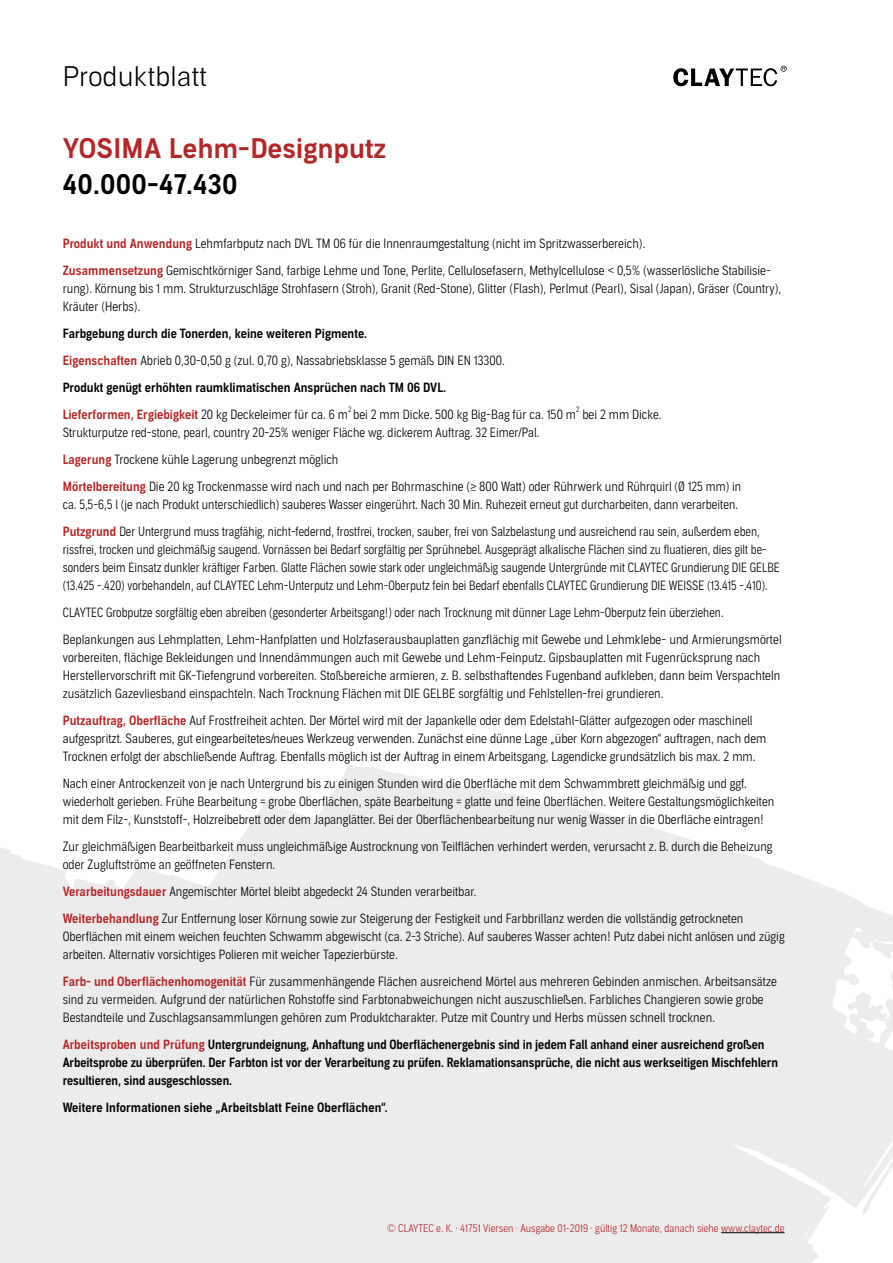
<style>
.page{position:relative;width:893px;height:1263px;background:#fff}
.page>*{position:absolute;margin:0;border:0;box-sizing:border-box;transform-origin:0 0}
.t1{font:27px "Aago Sm";letter-spacing:.01em;color:#b52628}
.t2{font:27px "Aago Sm";letter-spacing:.01em;color:#000}
.t3{font:300 27px "Aago";letter-spacing:.01em;color:#000}
.t4{font:300 12.75px/18px "Aago Condensed";color:#000}
.t5{font:300 12.75px/18px "Aago Condensed";color:#000;scale:.94 1}
.t6{font:12.75px/18px "Aago Condensed Sm";letter-spacing:-.005em;color:#000}
.t7{font:300 10.5px "Aago Condensed";color:#b52628}
.t8{font:300 7.5px "Aago Condensed";color:#000}
.s1{font-family:"Aago Condensed Sm";font-weight:400;color:#b52628}
.s2{color:#b52628}
</style>
<div class="page">
<svg style="left:0;top:766px;width:893px;height:496px;fill:#ececed"></svg>
<hr style="left:721px;top:1232px;width:63px;height:1px;background:#000">
<svg style="left:673px;top:66px;width:114px;height:20px"></svg>
<h1 class="t3" style="left:63px;top:61px;width:146px">Produktblatt</h1>
<h1 class="t1" style="left:63px;top:133px;width:325px">YOSIMA Lehm-Designputz</h1>
<h1 class="t2" style="left:63px;top:169px;width:176px">40.000-47.430</h1>
<p class="t4" style="left:63px;top:231px;width:710px;line-height:27px"><span class="s1">Produkt und Anwendung</span> Lehmfarbputz nach DVL TM 06 für die Innenraumgestaltung (nicht im Spritzwasserbereich).<br><span class="s1">Zusammensetzung</span> Gemischtkörniger Sand, farbige Lehme und Tone, Perlite, Cellulosefasern, Methylcellulose &lt; 0,5% (wasserlösliche Stabilisie-</p>
<p class="t4" style="left:63px;top:280px;width:720px">rung). Körnung bis 1 mm. Strukturzuschläge Strohfasern (Stroh), Granit (Red-Stone), Glitter (Flash), Perlmut (Pearl), Sisal (Japan), Gräser (Country),<br>Kräuter (Herbs).</p>
<p class="t6" style="left:63px;top:325px;width:306px">Farbgebung durch die Tonerden, keine weiteren Pigmente.</p>
<p class="t4" style="left:63px;top:352px;width:443px"><span class="s1">Eigenschaften</span> Abrieb 0,30-0,50 g (zul. 0,70 g), Nassabriebsklasse 5 gemäß DIN EN 13300.</p>
<p class="t6" style="left:63px;top:379px;width:385px">Produkt genügt erhöhten raumklimatischen Ansprüchen nach TM 06 DVL.</p>
<p class="t4" style="left:63px;top:406px;width:515px"><span class="s1">Lieferformen, Ergiebigkeit</span> 20 kg Deckeleimer für ca. 6 m bei 2 mm Dicke. 500 kg Big-Bag für ca. 150 m</p>
<p class="t8" style="left:348px;top:405px;width:5px">2</p>
<p class="t8" style="left:576px;top:405px;width:5px">2</p>
<p class="t4" style="left:582px;top:406px;width:81px">bei 2 mm Dicke.</p>
<p class="t4" style="left:63px;top:420px;width:680px;line-height:27px">Strukturputze red-stone, pearl, country 20-25% weniger Fläche wg. dickerem Auftrag. 32 Eimer/Pal.<br><span class="s1">Lagerung</span> Trockene kühle Lagerung unbegrenzt möglich<br><span class="s1">Mörtelbereitung</span> Die 20 kg Trockenmasse wird nach und nach per Bohrmaschine (≥ 800 Watt) oder Rührwerk und Rührquirl (Ø 125 mm) in</p>
<p class="t4" style="left:63px;top:492px;width:699px;line-height:27px">ca. 5,5-6,5 l (je nach Produkt unterschiedlich) sauberes Wasser eingerührt. Nach 30 Min. Ruhezeit erneut gut durcharbeiten, dann verarbeiten.<br><span class="s1">Putzgrund</span> Der Untergrund muss tragfähig, nicht-federnd, frostfrei, trocken, sauber, frei von Salzbelastung und ausreichend rau sein, außerdem eben,</p>
<p class="t5" style="left:63px;top:541px;width:764px">rissfrei, trocken und gleichmäßig saugend. Vornässen bei Bedarf sorgfältig per Sprühnebel. Ausgeprägt alkalische Flächen sind zu fluatieren, dies gilt be&shy;sonders beim Einsatz dunkler kräftiger Farben. Glatte Flächen sowie stark oder ungleichmäßig saugende Untergründe mit CLAYTEC Grundierung DIE GELBE (13.425 -.420) vorbehandeln, auf CLAYTEC Lehm-Unterputz und Lehm-Oberputz fein bei Bedarf ebenfalls CLAYTEC Grundierung DIE WEISSE (13.415 -.410).</p>
<p class="t5" style="left:63px;top:600px;width:766px;line-height:27px">CLAYTEC Grobputze sorgfältig eben abreiben (gesonderter Arbeitsgang!) oder nach Trocknung mit dünner Lage Lehm-Oberputz fein überziehen.<br>Beplankungen aus Lehmplatten, Lehm-Hanfplatten und Holzfaserausbauplatten ganzflächig mit Gewebe und Lehmklebe- und Armierungsmörtel</p>
<p class="t4" style="left:63px;top:649px;width:719px">vorbereiten, flächige Bekleidungen und Innendämmungen auch mit Gewebe und Lehm-Feinputz. Gipsbauplatten mit Fugenrücksprung nach<br>Herstellervorschrift mit GK-Tiefengrund vorbereiten. Stoßbereiche armieren, z. B. selbsthaftendes Fugenband aufkleben, dann beim Verspachteln zusätzlich Gazevliesband einspachteln. Nach Trocknung Flächen mit DIE GELBE sorgfältig und Fehlstellen-frei grundieren.</p>
<p class="t4" style="left:63px;top:712px;width:705px"><span class="s1">Putzauftrag, Oberfläche</span> Auf Frostfreiheit achten. Der Mörtel wird mit der Japankelle oder dem Edelstahl-Glätter aufgezogen oder maschinell aufgespritzt. Sauberes, gut eingearbeitetes/neues Werkzeug verwenden. Zunächst eine dünne Lage „über Korn abgezogen“ auftragen, nach dem<br>Trocknen erfolgt der abschließende Auftrag. Ebenfalls möglich ist der Auftrag in einem Arbeitsgang, Lagendicke grundsätzlich bis max. 2 mm.</p>
<p class="t4" style="left:63px;top:775px;width:713px">Nach einer Antrockenzeit von je nach Untergrund bis zu einigen Stunden wird die Oberfläche mit dem Schwammbrett gleichmäßig und ggf. wiederholt gerieben. Frühe Bearbeitung = grobe Oberflächen, späte Bearbeitung = glatte und feine Oberflächen. Weitere Gestaltungsmöglichkeiten mit dem Filz-, Kunststoff-, Holzreibebrett oder dem Japanglätter. Bei der Oberflächenbearbeitung nur wenig Wasser in die Oberfläche eintragen!</p>
<p class="t4" style="left:63px;top:838px;width:711px">Zur gleichmäßigen Bearbeitbarkeit muss ungleichmäßige Austrocknung von Teilflächen verhindert werden, verursacht z. B. durch die Beheizung oder Zugluftströme an geöffneten Fenstern.</p>
<p class="t4" style="left:63px;top:879px;width:682px;line-height:27px"><span class="s1">Verarbeitungsdauer</span> Angemischter Mörtel bleibt abgedeckt 24 Stunden verarbeitbar.<br><span class="s1">Weiterbehandlung</span> Zur Entfernung loser Körnung sowie zur Steigerung der Festigkeit und Farbbrillanz werden die vollständig getrockneten</p>
<p class="t4" style="left:63px;top:928px;width:723px">Oberflächen mit einem weichen feuchten Schwamm abgewischt (ca. 2-3 Striche). Auf sauberes Wasser achten! Putz dabei nicht anlösen und zügig arbeiten. Alternativ vorsichtiges Polieren mit weicher Tapezierbürste.</p>
<p class="t4" style="left:63px;top:973px;width:716px"><span class="s1">Farb- und Oberflächenhomogenität</span> Für zusammenhängende Flächen ausreichend Mörtel aus mehreren Gebinden anmischen. Arbeitsansätze sind zu vermeiden. Aufgrund der natürlichen Rohstoffe sind Farbtonabweichungen nicht auszuschließen. Farbliches Changieren sowie grobe<br>Bestandteile und Zuschlagsansammlungen gehören zum Produktcharakter. Putze mit Country und Herbs müssen schnell trocknen.</p>
<p class="t6" style="left:63px;top:1036px;width:717px"><span class="s2">Arbeitsproben und Prüfung</span> Untergrundeignung, Anhaftung und Oberflächenergebnis sind in jedem Fall anhand einer ausreichend großen<br>Arbeitsprobe zu überprüfen. Der Farbton ist vor der Verarbeitung zu prüfen. Reklamationsansprüche, die nicht aus werkseitigen Mischfehlern resultieren, sind ausgeschlossen.</p>
<p class="t6" style="left:63px;top:1099px;width:326px">Weitere Informationen siehe „Arbeitsblatt Feine Oberflächen“.</p>
<p class="t7" style="left:387px;top:1222px;width:399px">© CLAYTEC e. K. · 41751 Viersen · Ausgabe 01-2019 · gültig 12 Monate, danach siehe www.claytec.de</p>
</div>
